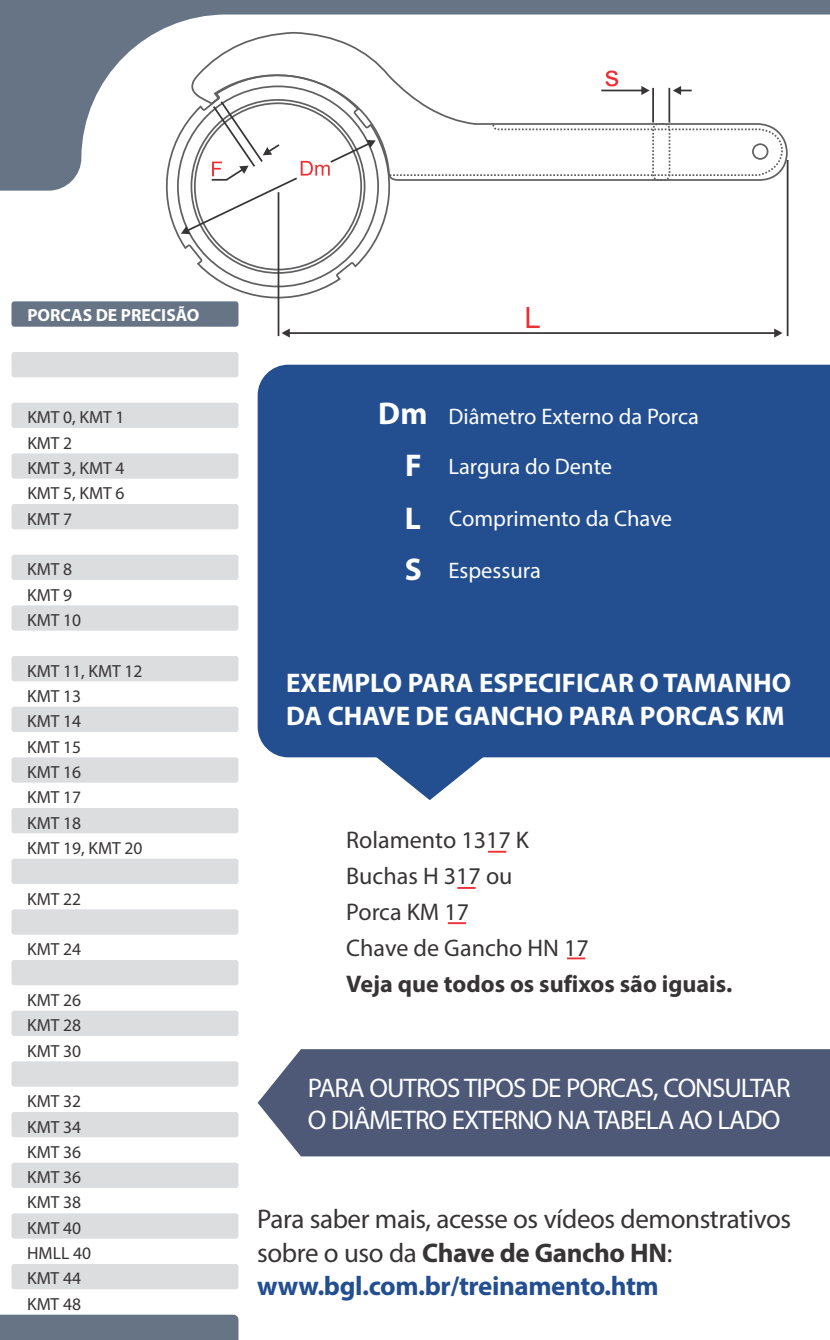
<style>
.page{position:relative;width:830px;height:1340px;background:#fff}
.page>*{position:absolute;margin:0;border:0;box-sizing:border-box;transform-origin:0 0}
.t1{font:700 31.5px/52px "Myriad Pro";color:#fefefe}
.t2{font:27px/33.5px "Myriad Pro";letter-spacing:-.015em;color:#373435}
.t3{font:27px/32.4px "Myriad Pro";letter-spacing:-.04em;color:#fefefe}
.t4{font:700 27px/33.5px "Myriad Pro";color:#fefefe}
.t5{font:24.07px/35.8px "Myriad Pro";color:#373435}
.t6{font:700 24.07px "Myriad Pro";color:#373435}
.t7{font:22.5px/49.3px "Myriad Pro";color:#fefefe}
.t8{font:17.55px/25.4px "Myriad Pro";color:#373435}
.t9{font:700 17.55px "Myriad Pro";color:#fefefe}
.s1{font-weight:700}
.s2{font-weight:700;color:#234f91}
</style>
<div class="page">
<svg style="left:0;top:0;width:829px;height:191px"></svg>
<div style="left:257px;top:365px;width:572px;height:392px;background:#234f91"></div>
<svg style="left:191px;top:32px;width:596px;height:149px"></svg>
<svg style="left:164px;top:72px;width:228px;height:228px"></svg>
<svg style="left:389px;top:123px;width:393px;height:58px"></svg>
<hr style="left:652px;top:88px;width:1px;height:34px;background:#373435">
<hr style="left:668px;top:88px;width:2px;height:34px;background:#373435">
<svg style="left:672px;top:86px;width:19px;height:9px"></svg>
<svg style="left:601px;top:70px;width:48px;height:25px"></svg>
<svg style="left:181px;top:101px;width:194px;height:133px"></svg>
<hr style="left:786px;top:160px;width:2px;height:176px;background:#373435">
<hr style="left:277px;top:192px;width:2px;height:144px;background:#373435">
<svg style="left:281px;top:307px;width:501px;height:30px"></svg>
<svg style="left:488px;top:850px;width:18px;height:2px"></svg>
<svg style="left:457px;top:887px;width:18px;height:1px"></svg>
<svg style="left:447px;top:922px;width:19px;height:2px"></svg>
<svg style="left:567px;top:957px;width:18px;height:2px"></svg>
<div style="left:257px;top:1049px;width:572px;height:107px;background:#4d5977"></div>
<svg style="left:376px;top:742px;width:107px;height:58px"></svg>
<div style="left:11px;top:301px;width:227px;height:26px;background:#667485;border-radius:3px"></div>
<div style="left:0;top:1314px;width:238px;height:25px;background:#667485"></div>
<div style="left:11px;top:352px;width:227px;height:25px;background:#dcdddf;border-radius:3px"></div>
<div style="left:11px;top:403px;width:227px;height:25px;background:#dcdddf;border-radius:3px"></div>
<div style="left:11px;top:453px;width:227px;height:25px;background:#dcdddf;border-radius:3px"></div>
<div style="left:11px;top:504px;width:227px;height:25px;background:#dcdddf;border-radius:3px"></div>
<div style="left:11px;top:554px;width:227px;height:26px;background:#dcdddf;border-radius:3px"></div>
<div style="left:11px;top:605px;width:227px;height:25px;background:#dcdddf;border-radius:3px"></div>
<div style="left:11px;top:656px;width:227px;height:25px;background:#dcdddf;border-radius:3px"></div>
<div style="left:11px;top:706px;width:227px;height:26px;background:#dcdddf;border-radius:3px"></div>
<div style="left:11px;top:757px;width:227px;height:25px;background:#dcdddf;border-radius:3px"></div>
<div style="left:11px;top:808px;width:227px;height:25px;background:#dcdddf;border-radius:3px"></div>
<div style="left:11px;top:858px;width:227px;height:26px;background:#dcdddf;border-radius:3px"></div>
<div style="left:11px;top:909px;width:227px;height:25px;background:#dcdddf;border-radius:3px"></div>
<div style="left:11px;top:960px;width:227px;height:25px;background:#dcdddf;border-radius:3px"></div>
<div style="left:11px;top:1010px;width:227px;height:26px;background:#dcdddf;border-radius:3px"></div>
<div style="left:11px;top:1061px;width:227px;height:25px;background:#dcdddf;border-radius:3px"></div>
<div style="left:11px;top:1111px;width:227px;height:26px;background:#dcdddf;border-radius:3px"></div>
<div style="left:11px;top:1162px;width:227px;height:25px;background:#dcdddf;border-radius:3px"></div>
<div style="left:11px;top:1213px;width:227px;height:25px;background:#dcdddf;border-radius:3px"></div>
<div style="left:11px;top:1263px;width:227px;height:26px;background:#dcdddf;border-radius:3px"></div>
<p class="t9" style="left:27px;top:308px;width:173px">PORCAS DE PRECISÃO</p>
<p class="t8" style="left:27px;top:406px;width:99px">KMT 0, KMT 1<br>KMT 2<br>KMT 3, KMT 4<br>KMT 5, KMT 6<br>KMT 7</p>
<p class="t8" style="left:27px;top:558px;width:55px">KMT 8<br>KMT 9<br>KMT 10</p>
<p class="t8" style="left:27px;top:659px;width:117px">KMT 11, KMT 12<br>KMT 13<br>KMT 14<br>KMT 15<br>KMT 16<br>KMT 17<br>KMT 18<br>KMT 19, KMT 20</p>
<p class="t8" style="left:27px;top:887px;width:55px">KMT 22</p>
<p class="t8" style="left:27px;top:938px;width:55px">KMT 24</p>
<p class="t8" style="left:27px;top:988px;width:55px;text-align:justify">KMT 26<br>KMT 28<br>KMT 30</p>
<p class="t8" style="left:27px;top:1090px;width:65px">KMT 32<br>KMT 34<br>KMT 36<br>KMT 36<br>KMT 38<br>KMT 40<br>HMLL 40<br>KMT 44<br>KMT 48</p>
<h1 class="t1" style="left:404px;top:390px;width:24px;text-indent:-26px">Dm<br>F<br>L<br>S</h1>
<p class="t7" style="left:448px;top:394px;width:252px">Diâmetro Externo da Porca<br>Largura do Dente</p>
<p class="t7" style="left:449px;top:496px;width:224px">Comprimento da Chave</p>
<p class="t7" style="left:448px;top:547px;width:94px">Espessura</p>
<h2 class="t4" style="left:286px;top:668px;width:506px">EXEMPLO PARA ESPECIFICAR O TAMANHO<br>DA CHAVE DE GANCHO PARA PORCAS KM</h2>
<h3 class="t5" style="left:346px;top:824px;width:244px">Rolamento 1317 K<br>Buchas H 317 ou<br>Porca KM 17<br>Chave de Gancho HN 17</h3>
<h3 class="t6" style="left:346px;top:974px;width:387px">Veja que todos os sufixos são iguais.</h3>
<h2 class="t3" style="left:308px;top:1073px;width:484px">PARA OUTROS TIPOS DE PORCAS, CONSULTAR<br>O DIÂMETRO EXTERNO NA TABELA AO LADO</h2>
<h2 class="t2" style="left:257px;top:1204px;width:535px">Para saber mais, acesse os vídeos demonstrativos sobre o uso da <span class="s1">Chave de Gancho HN</span>: <span class="s2">www.bgl.com.br/treinamento.htm</span></h2>
</div>
